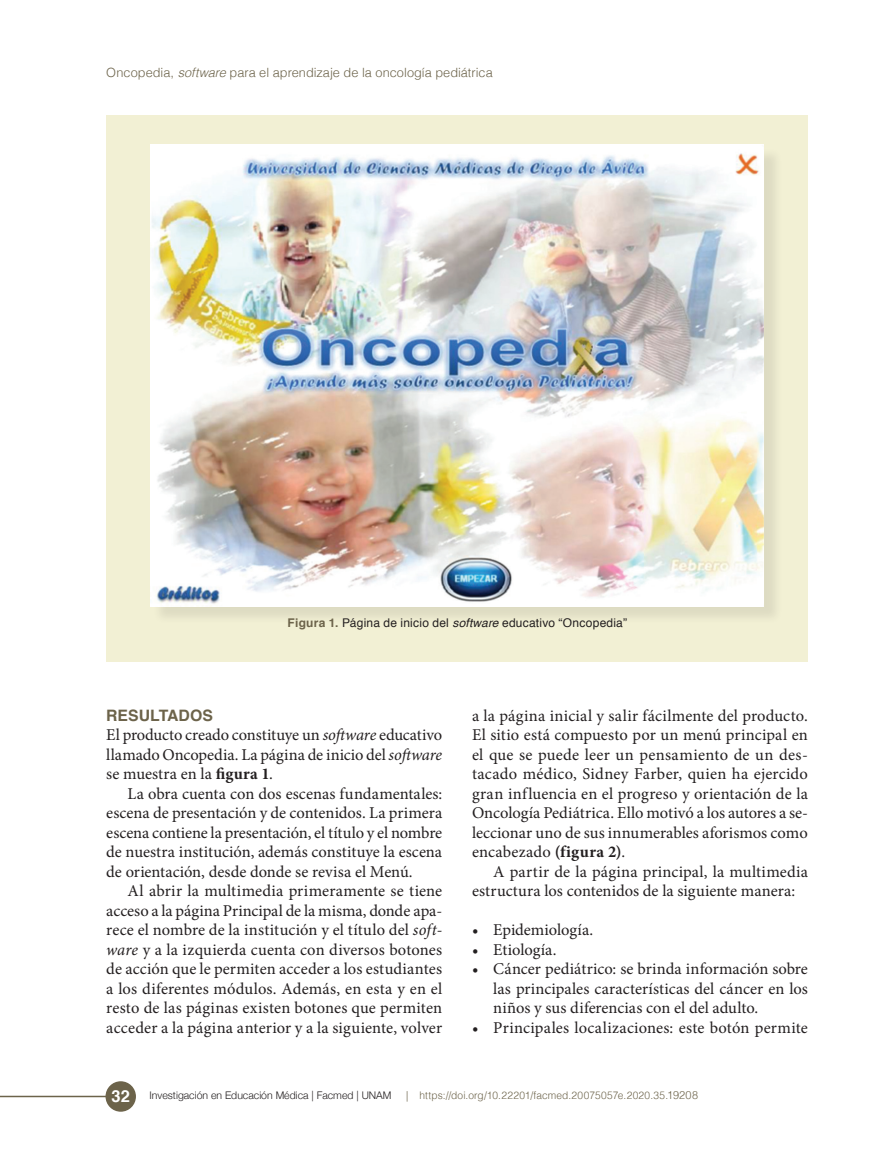
<style>
.page{position:relative;width:893px;height:1149px;background:#fff}
.page>*{position:absolute;margin:0;border:0;box-sizing:border-box;transform-origin:0 0}
.C_de_texto{font:16.5px/19.5px "Minion Pro";letter-spacing:.005em;color:#231f20;text-align:justify}
.PP{font:16.5px/19.5px "Minion Pro";letter-spacing:-.005em;color:#231f20;text-align:justify}
.St__1{font:700 15.75px "Helvetica";letter-spacing:.005em;color:#6c634a}
.COrnisa_izquierda{font:300 12.75px "Helvetica";letter-spacing:.005em;color:#6c634a}
.pie_de_tabla_Tit_fig{font:12px "Helvetica";letter-spacing:.02em;color:#231f20}
.filiación{font:300 10.5px "Helvetica";letter-spacing:.01em;color:#6c634a}
.t1{font:300 10.5px "Helvetica Neue";color:#231f20}
.s1{font-style:italic}
.s2{font-weight:700;color:#6c634a}
.s3{font-weight:700}
.s4{font-family:"Helvetica";font-weight:700;font-size:16.5px;color:#fff}
.s5{font-size:11.25px}
</style>
<div class="page">
<svg style="left:106px;top:1080px;width:30px;height:31px"></svg>
<div style="left:106px;top:1081px;width:29px;height:29px;background:#6c634a;border-radius:50%"></div>
<hr style="left:0;top:1095px;width:107px;height:1px;background:#6c634a">
<div style="left:106px;top:115px;width:702px;height:546px;background:#f2f0d4"></div>
<div style="left:153px;top:147px;width:630px;height:477px;background:#231f20;opacity:.1"></div>
<img style="left:150px;top:145px;width:614px;height:461px">
<p class="COrnisa_izquierda" style="left:106px;top:61px;width:388px">Oncopedia, <span class="s1">software</span> para el aprendizaje de la oncología pediátrica</p>
<p class="pie_de_tabla_Tit_fig" style="left:288px;top:613px;width:341px"><span class="s2">Figura 1.</span> Página de inicio del <span class="s1">software</span> educativo “Oncopedia”</p>
<p class="St__1" style="left:106px;top:702px;width:108px">RESULTADOS</p>
<p class="PP" style="left:106px;top:725px;width:337px">El producto creado constituye un <span class="s1">software</span> educativo llamado Oncopedia. La página de inicio del <span class="s1">software </span>se muestra en la <span class="s3">figura 1</span>.</p>
<p class="C_de_texto" style="left:106px;top:783px;width:337px;text-indent:21px">La obra cuenta con dos escenas fundamentales: escena de presentación y de contenidos. La primera escena contiene la presentación, el título y el nombre de nuestra institución, además constituye la escena de orientación, desde donde se revisa el Menú.</p>
<p class="C_de_texto" style="left:106px;top:881px;width:337px;text-indent:21px">Al abrir la multimedia primeramente se tiene acceso a la página Principal de la misma, donde apa&shy;rece el nombre de la institución y el título del <span class="s1">soft&shy;ware</span> y a la izquierda cuenta con diversos botones de acción que le permiten acceder a los estudiantes a los diferentes módulos. Además, en esta y en el resto de las páginas existen botones que permiten acceder a la página anterior y a la siguiente, volver</p>
<p class="C_de_texto" style="left:472px;top:705px;width:337px">a la página inicial y salir fácilmente del producto.<br>El sitio está compuesto por un menú principal en el que se puede leer un pensamiento de un des&shy;tacado médico, Sidney Farber, quien ha ejercido gran influencia en el progreso y orientación de la Oncología Pediátrica. Ello motivó a los autores a se&shy;leccionar uno de sus innumerables aforismos como encabezado <span class="s3">(figura 2)</span>.</p>
<p class="C_de_texto" style="left:472px;top:861px;width:337px;text-indent:21px">A partir de la página principal, la multimedia estructura los contenidos de la siguiente manera:</p>
<p class="C_de_texto" style="left:472px;top:920px;width:123px">• Epidemiología.</p>
<p class="C_de_texto" style="left:472px;top:939px;width:86px">• Etiología.</p>
<p class="C_de_texto" style="left:493px;top:959px;width:316px;text-indent:-21px">• Cáncer pediátrico: se brinda información sobre las principales características del cáncer en los niños y sus diferencias con el del adulto.</p>
<p class="C_de_texto" style="left:472px;top:1017px;width:337px">• Principales localizaciones: este botón permite</p>
<p class="t1" style="left:112px;top:1086px;width:281px"><span class="s4">32</span> Investigación en Educación Médica | Facmed | UNAM</p>
<p class="filiación" style="left:406px;top:1086px;width:294px">| https://doi.org/10.22201/facmed.20075057e.2020.35.<span class="s5">19208</span></p>
</div>
